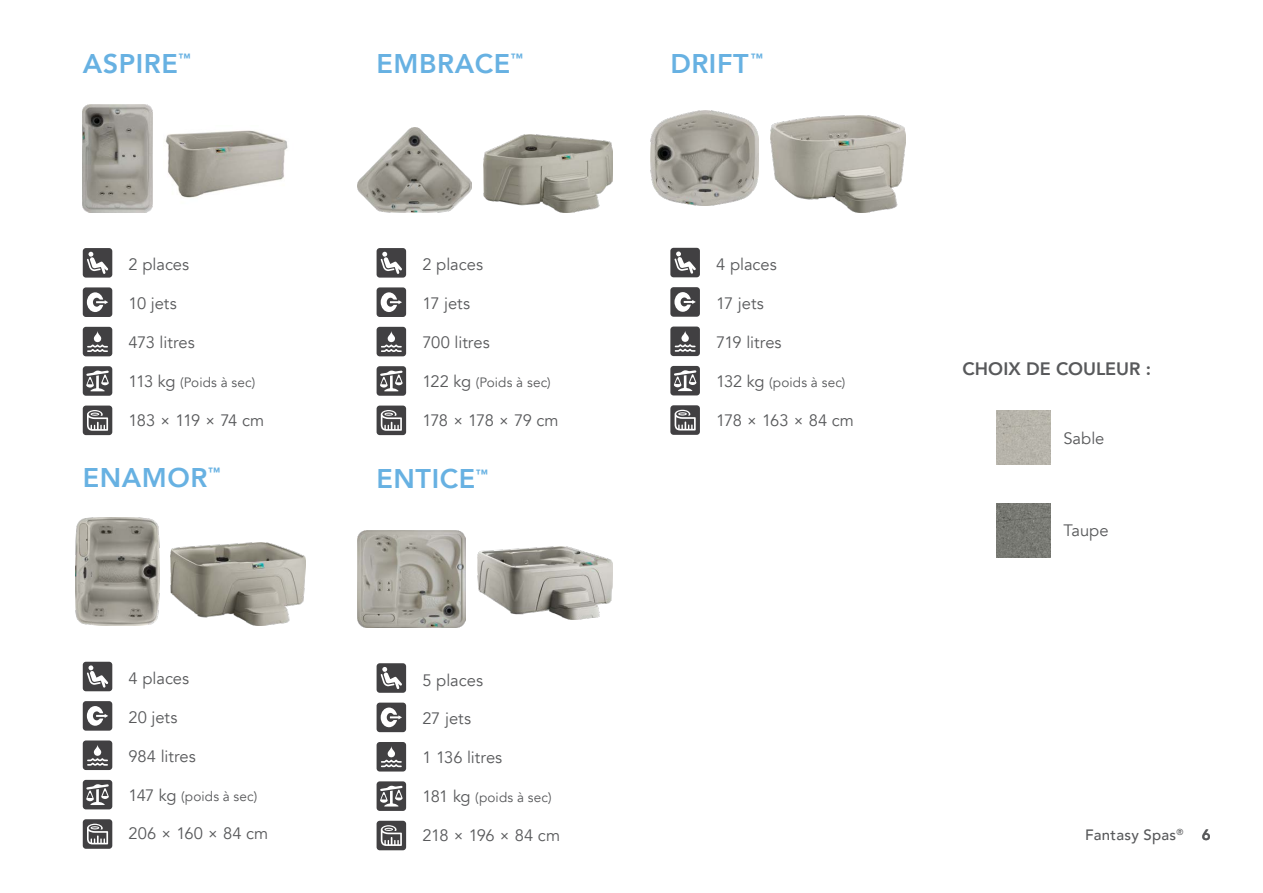
<style>
.page{position:relative;width:1263px;height:893px;background:#fff}
.page>*{position:absolute;margin:0;border:0;box-sizing:border-box;transform-origin:0 0}
.t1{font:800 27px "Avenir";letter-spacing:.02em;color:#67b1e2}
.t2{font:800 18px "Avenir";color:#58595b}
.t3{font:16.5px "Avenir";color:#58595b}
.t4{font:16.5px "Avenir";letter-spacing:-.06em;color:#58595b}
.t5{font:16.5px "Avenir";letter-spacing:-.04em;color:#58595b}
.t6{font:16.5px "Avenir";letter-spacing:-.03em;color:#58595b}
.t7{font:500 15px "Avenir";letter-spacing:.02em;color:#58595b}
.t8{font:13.5px "Avenir";letter-spacing:.015em;color:#58595b}
.t9{font:800 12px "Avenir";color:#67b1e2}
.s1{font-size:16.5px}
.s2{font-weight:800}
</style>
<div class="page">
<svg style="left:83px;top:287px;width:29px;height:30px"></svg>
<svg style="left:83px;top:248px;width:29px;height:30px"></svg>
<svg style="left:83px;top:327px;width:29px;height:29px"></svg>
<svg style="left:83px;top:366px;width:29px;height:30px"></svg>
<svg style="left:83px;top:406px;width:29px;height:29px"></svg>
<svg style="left:377px;top:703px;width:29px;height:29px"></svg>
<svg style="left:377px;top:663px;width:29px;height:30px"></svg>
<svg style="left:377px;top:742px;width:29px;height:29px"></svg>
<svg style="left:377px;top:781px;width:29px;height:30px"></svg>
<svg style="left:377px;top:821px;width:29px;height:29px"></svg>
<svg style="left:670px;top:287px;width:30px;height:30px"></svg>
<svg style="left:670px;top:248px;width:30px;height:29px"></svg>
<svg style="left:670px;top:327px;width:30px;height:29px"></svg>
<svg style="left:670px;top:366px;width:30px;height:29px"></svg>
<svg style="left:670px;top:405px;width:30px;height:30px"></svg>
<svg style="left:377px;top:287px;width:29px;height:30px"></svg>
<svg style="left:377px;top:248px;width:29px;height:30px"></svg>
<svg style="left:377px;top:327px;width:29px;height:29px"></svg>
<svg style="left:377px;top:366px;width:29px;height:30px"></svg>
<svg style="left:377px;top:406px;width:29px;height:29px"></svg>
<svg style="left:83px;top:701px;width:29px;height:30px"></svg>
<svg style="left:83px;top:662px;width:29px;height:29px"></svg>
<svg style="left:83px;top:740px;width:29px;height:30px"></svg>
<svg style="left:83px;top:780px;width:29px;height:29px"></svg>
<svg style="left:83px;top:819px;width:29px;height:30px"></svg>
<img style="left:165px;top:130px;width:123px;height:68px">
<img style="left:771px;top:115px;width:135px;height:97px">
<img style="left:484px;top:135px;width:128px;height:77px">
<img style="left:477px;top:546px;width:135px;height:73px">
<img style="left:171px;top:542px;width:135px;height:84px">
<img style="left:76px;top:518px;width:83px;height:108px">
<img style="left:651px;top:110px;width:108px;height:96px">
<img style="left:357px;top:128px;width:115px;height:84px">
<img style="left:357px;top:530px;width:108px;height:97px">
<img style="left:83px;top:104px;width:69px;height:108px">
<img style="left:997px;top:504px;width:54px;height:54px">
<img style="left:997px;top:410px;width:54px;height:54px">
<h1 class="t1" style="left:83px;top:43px;width:97px">ASPIRE</h1>
<p class="t9" style="left:179px;top:49px;width:13px">™</p>
<p class="t3" style="left:129px;top:255px;width:62px">2 places</p>
<p class="t3" style="left:129px;top:294px;width:50px">10 jets</p>
<p class="t3" style="left:129px;top:332px;width:68px">473 litres</p>
<p class="t8" style="left:129px;top:374px;width:128px"><span class="s1">113 kg</span> (Poids à sec)</p>
<p class="t4" style="left:129px;top:410px;width:137px">183 × 119 × 74 cm</p>
<h1 class="t1" style="left:83px;top:456px;width:126px">ENAMOR</h1>
<p class="t9" style="left:208px;top:463px;width:13px">™</p>
<p class="t3" style="left:129px;top:669px;width:62px">4 places</p>
<p class="t3" style="left:129px;top:708px;width:50px">20 jets</p>
<p class="t3" style="left:129px;top:746px;width:69px">984 litres</p>
<p class="t8" style="left:129px;top:788px;width:130px"><span class="s1">147 kg</span> (poids à sec)</p>
<p class="t3" style="left:129px;top:824px;width:141px">206 × 160 × 84 cm</p>
<h1 class="t1" style="left:377px;top:43px;width:135px">EMBRACE</h1>
<p class="t9" style="left:511px;top:49px;width:13px">™</p>
<p class="t3" style="left:422px;top:255px;width:62px">2 places</p>
<p class="t3" style="left:422px;top:294px;width:49px">17 jets</p>
<p class="t3" style="left:422px;top:332px;width:69px">700 litres</p>
<p class="t8" style="left:422px;top:374px;width:130px"><span class="s1">122 kg</span> (Poids à sec)</p>
<p class="t5" style="left:422px;top:410px;width:138px">178 × 178 × 79 cm</p>
<h1 class="t1" style="left:377px;top:458px;width:100px">ENTICE</h1>
<p class="t9" style="left:476px;top:464px;width:13px">™</p>
<p class="t3" style="left:422px;top:670px;width:62px">5 places</p>
<p class="t3" style="left:422px;top:709px;width:50px">27 jets</p>
<p class="t3" style="left:422px;top:748px;width:81px">1 136 litres</p>
<p class="t8" style="left:422px;top:789px;width:131px"><span class="s1">181 kg</span> (poids à sec)</p>
<p class="t6" style="left:422px;top:825px;width:139px">218 × 196 × 84 cm</p>
<h1 class="t1" style="left:670px;top:43px;width:80px">DRIFT</h1>
<p class="t9" style="left:751px;top:49px;width:13px">™</p>
<p class="t3" style="left:716px;top:255px;width:62px">4 places</p>
<p class="t3" style="left:716px;top:294px;width:49px">17 jets</p>
<p class="t3" style="left:716px;top:332px;width:67px">719 litres</p>
<p class="t8" style="left:716px;top:374px;width:131px"><span class="s1">132 kg</span> (poids à sec)</p>
<p class="t3" style="left:716px;top:410px;width:139px">178 × 163 × 84 cm</p>
<p class="t2" style="left:963px;top:355px;width:190px">CHOIX DE COULEUR :</p>
<p class="t3" style="left:1063px;top:428px;width:43px">Sable</p>
<p class="t3" style="left:1063px;top:520px;width:47px">Taupe</p>
<p class="t7" style="left:1085px;top:821px;width:127px">Fantasy Spas<sup>®</sup> <span class="s2">6</span></p>
</div>
